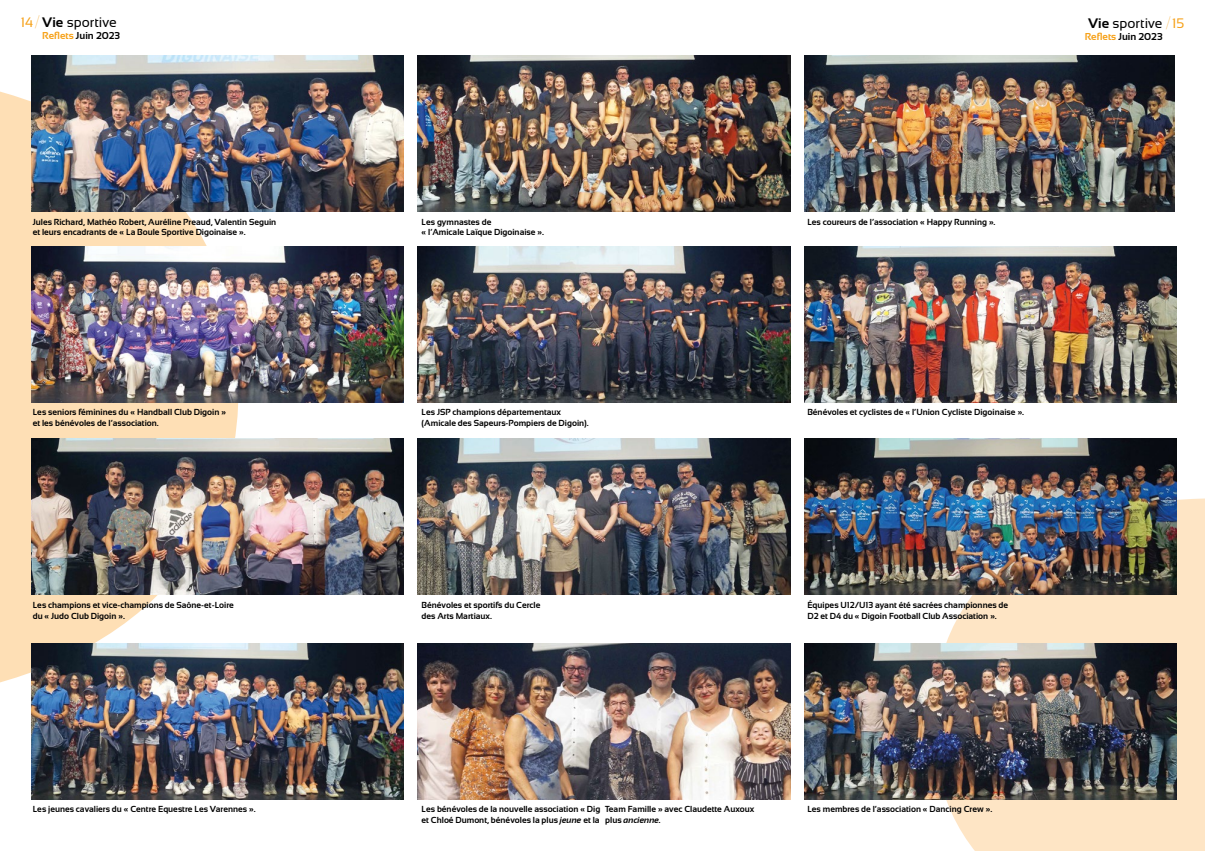
<style>
.page{position:relative;width:1205px;height:851px;background:#fff}
.page>*{position:absolute;margin:0;border:0;box-sizing:border-box;transform-origin:0 0}
.t1{font:13.75px "Sansation";color:#000}
.t2{font:700 10px "Sansation";color:#000}
.t3{font:700 8.75px/10.5px "Sansation";color:#000}
.s1{color:#f6a118}
.s2{font-family:"Hiragino Sans W0";color:#f6a118}
.s3{font-weight:700}
.s4{font-family:"Hiragino Sans W0";color:#fff}
.s5{color:#fff}
.s6{font-style:italic}
</style>
<div class="page">
<svg style="left:0;top:91px;width:240px;height:592px;fill:#fedfb5"></svg>
<svg style="left:932px;top:498px;width:273px;height:352px;background:#fbe4c7"></svg>
<img style="left:31px;top:55px;width:372px;height:156px">
<img style="left:31px;top:247px;width:372px;height:156px">
<img style="left:31px;top:438px;width:372px;height:156px">
<img style="left:31px;top:643px;width:372px;height:156px">
<img style="left:418px;top:55px;width:372px;height:156px">
<img style="left:418px;top:247px;width:372px;height:156px">
<img style="left:418px;top:438px;width:372px;height:156px">
<img style="left:418px;top:643px;width:372px;height:156px">
<img style="left:804px;top:55px;width:370px;height:156px">
<img style="left:804px;top:247px;width:373px;height:156px">
<img style="left:804px;top:438px;width:373px;height:156px">
<img style="left:804px;top:643px;width:373px;height:156px">
<h1 class="t1" style="left:21px;top:14px;width:97px"><span class="s1">14</span> <span class="s2">/</span> <span class="s3">Vie</span> sportive</h1>
<p class="t2" style="left:42px;top:30px;width:79px"><span class="s1">Reflets</span> Juin 2023</p>
<h1 class="t1" style="left:1088px;top:15px;width:98px"><span class="s3">Vie</span> sportive <span class="s4">/</span> <span class="s5">15</span></h1>
<p class="t2" style="left:1085px;top:31px;width:79px"><span class="s1">Reflets</span> Juin 2023</p>
<p class="t3" style="left:33px;top:216px;width:245px">Jules Richard, Mathéo Robert, Auréline Preaud, Valentin Seguin et leurs encadrants de « La Boule Sportive Digoinaise ».</p>
<p class="t3" style="left:422px;top:216px;width:124px">Les gymnastes de<br>« l’Amicale Laïque Digoinaise ».</p>
<p class="t3" style="left:807px;top:216px;width:190px">Les coureurs de l’association « Happy Running ».</p>
<p class="t3" style="left:33px;top:407px;width:195px">Les seniors féminines du « Handball Club Digoin » et les bénévoles de l’association.</p>
<p class="t3" style="left:422px;top:407px;width:169px">Les JSP champions départementaux (Amicale des Sapeurs-Pompiers de Digoin).</p>
<p class="t3" style="left:807px;top:407px;width:218px">Bénévoles et cyclistes de « l’Union Cycliste Digoinaise ».</p>
<p class="t3" style="left:33px;top:600px;width:203px">Les champions et vice-champions de Saône-et-Loire du « Judo Club Digoin ».</p>
<p class="t3" style="left:422px;top:600px;width:120px">Bénévoles et sportifs du Cercle des Arts Martiaux.</p>
<p class="t3" style="left:807px;top:600px;width:202px">Équipes U12/U13 ayant été sacrées championnes de<br>D2 et D4 du « Digoin Football Club Association ».</p>
<p class="t3" style="left:33px;top:803px;width:224px">Les jeunes cavaliers du « Centre Equestre Les Varennes ».</p>
<p class="t3" style="left:422px;top:803px;width:334px">Les bénévoles de la nouvelle association « Dig Team Famille » avec Claudette Auxoux et Chloé Dumont, bénévoles la plus <span class="s6">jeune</span> et la plus <span class="s6">ancienne.</span></p>
<p class="t3" style="left:807px;top:803px;width:186px">Les membres de l’association « Dancing Crew ».</p>
</div>
